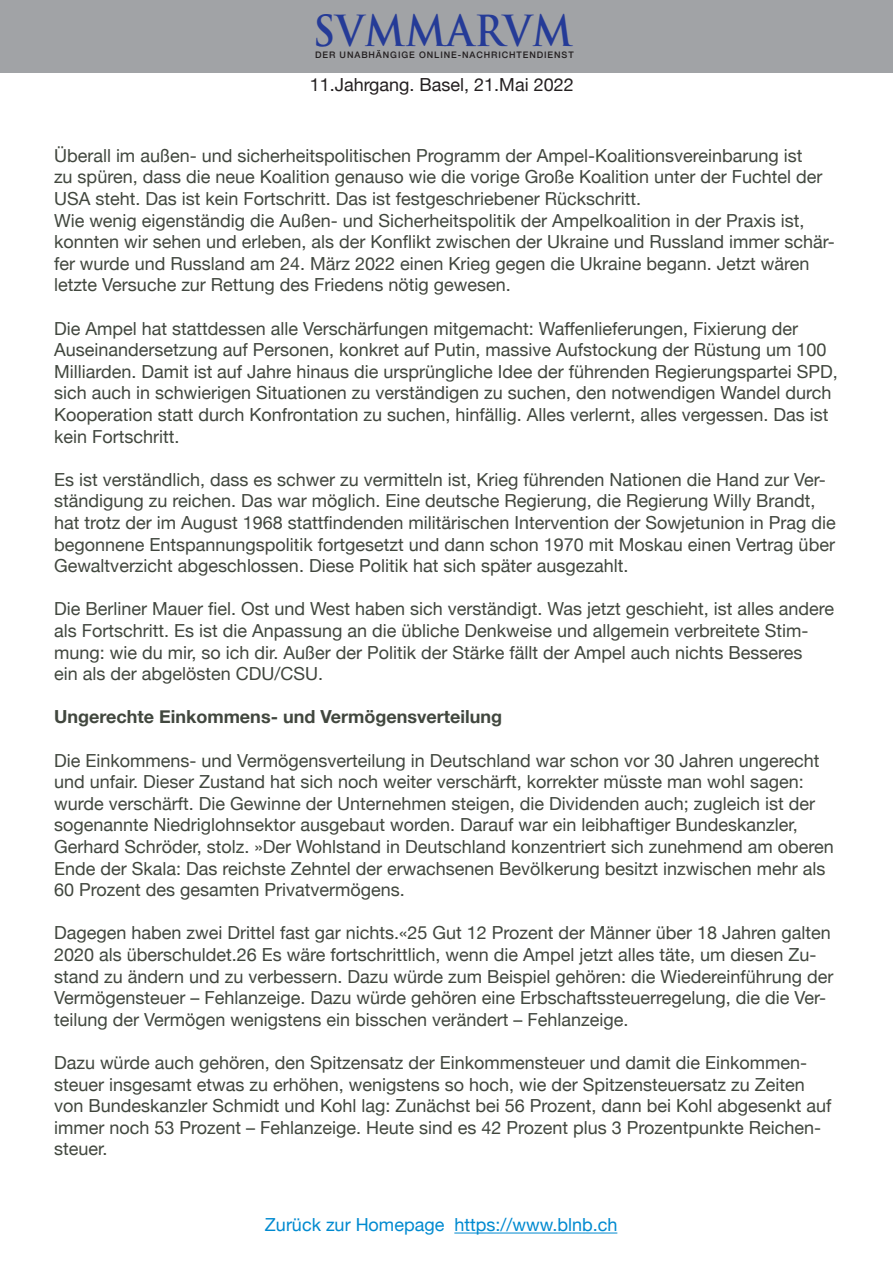
<style>
.page{position:relative;width:893px;height:1263px;background:#fff}
.page>*{position:absolute;margin:0;border:0;box-sizing:border-box;transform-origin:0 0}
.t1{font:700 41.7px "Trajan Pro";letter-spacing:.01em;color:#253b97;scale:.93 1}
.t2{font:18px/21.6px "Helvetica Neue";color:#41473e}
.t3{font:700 18px "Helvetica Neue";color:#41473e}
.t4{font:18px "Helvetica Neue";color:#008ad0}
.t5{font:18px "Helvetica Neue";color:#231f20}
.t6{font:500 9px "Helvetica Neue";letter-spacing:.1em;color:#231f20}
</style>
<div class="page">
<hr style="left:454px;top:1232px;width:163px;height:1px;background:#008ad0">
<div style="left:0;top:1px;width:893px;height:72px;background:#a1a3a6"></div>
<h1 class="t1" style="left:313px;top:5px;width:281px">SVMMARVM</h1>
<p class="t6" style="left:315px;top:47px;width:260px">DER UNABHÄNGIGE ONLINE-NACHRICHTENDIENST</p>
<p class="t5" style="left:310px;top:72px;width:265px">11.Jahrgang. Basel, 21.Mai 2022</p>
<p class="t2" style="left:54px;top:146px;width:770px">Überall im außen- und sicherheitspolitischen Programm der Ampel-Koalitionsvereinbarung ist zu spüren, dass die neue Koalition genauso wie die vorige Große Koalition unter der Fuchtel der<br>USA steht. Das ist kein Fortschritt. Das ist festgeschriebener Rückschritt.</p>
<p class="t2" style="left:54px;top:210px;width:782px">Wie wenig eigenständig die Außen- und Sicherheitspolitik der Ampelkoalition in der Praxis ist, konnten wir sehen und erleben, als der Konflikt zwischen der Ukraine und Russland immer schär&shy;fer wurde und Russland am 24. März 2022 einen Krieg gegen die Ukraine begann. Jetzt wären letzte Versuche zur Rettung des Friedens nötig gewesen.</p>
<p class="t2" style="left:54px;top:318px;width:785px">Die Ampel hat stattdessen alle Verschärfungen mitgemacht: Waffenlieferungen, Fixierung der Auseinandersetzung auf Personen, konkret auf Putin, massive Aufstockung der Rüstung um 100<br>Milliarden. Damit ist auf Jahre hinaus die ursprüngliche Idee der führenden Regierungspartei SPD, sich auch in schwierigen Situationen zu verständigen zu suchen, den notwendigen Wandel durch Kooperation statt durch Konfrontation zu suchen, hinfällig. Alles verlernt, alles vergessen. Das ist kein Fortschritt.</p>
<p class="t2" style="left:54px;top:470px;width:783px">Es ist verständlich, dass es schwer zu vermitteln ist, Krieg führenden Nationen die Hand zur Ver&shy;ständigung zu reichen. Das war möglich. Eine deutsche Regierung, die Regierung Willy Brandt, hat trotz der im August 1968 stattfindenden militärischen Intervention der Sowjetunion in Prag die begonnene Entspannungspolitik fortgesetzt und dann schon 1970 mit Moskau einen Vertrag über Gewaltverzicht abgeschlossen. Diese Politik hat sich später ausgezahlt.</p>
<p class="t2" style="left:54px;top:599px;width:782px">Die Berliner Mauer fiel. Ost und West haben sich verständigt. Was jetzt geschieht, ist alles andere als Fortschritt. Es ist die Anpassung an die übliche Denkweise und allgemein verbreitete Stim&shy;mung: wie du mir, so ich dir. Außer der Politik der Stärke fällt der Ampel auch nichts Besseres</p>
<p class="t2" style="left:54px;top:664px;width:271px">ein als der abgelösten CDU/CSU.</p>
<p class="t3" style="left:54px;top:703px;width:449px">Ungerechte Einkommens- und Vermögensverteilung</p>
<p class="t2" style="left:54px;top:750px;width:781px">Die Einkommens- und Vermögensverteilung in Deutschland war schon vor 30 Jahren ungerecht und unfair. Dieser Zustand hat sich noch weiter verschärft, korrekter müsste man wohl sagen: wurde verschärft. Die Gewinne der Unternehmen steigen, die Dividenden auch; zugleich ist der sogenannte Niedriglohnsektor ausgebaut worden. Darauf war ein leibhaftiger Bundeskanzler, Gerhard Schröder, stolz. »Der Wohlstand in Deutschland konzentriert sich zunehmend am oberen Ende der Skala: Das reichste Zehntel der erwachsenen Bevölkerung besitzt inzwischen mehr als 60 Prozent des gesamten Privatvermögens.</p>
<p class="t2" style="left:54px;top:923px;width:781px">Dagegen haben zwei Drittel fast gar nichts.«25 Gut 12 Prozent der Männer über 18 Jahren galten 2020 als überschuldet.26 Es wäre fortschrittlich, wenn die Ampel jetzt alles täte, um diesen Zu&shy;stand zu ändern und zu verbessern. Dazu würde zum Beispiel gehören: die Wiedereinführung der Vermögensteuer – Fehlanzeige. Dazu würde gehören eine Erbschaftssteuerregelung, die die Ver&shy;teilung der Vermögen wenigstens ein bisschen verändert – Fehlanzeige.</p>
<p class="t2" style="left:54px;top:1053px;width:779px">Dazu würde auch gehören, den Spitzensatz der Einkommensteuer und damit die Einkommen&shy;steuer insgesamt etwas zu erhöhen, wenigstens so hoch, wie der Spitzensteuersatz zu Zeiten von Bundeskanzler Schmidt und Kohl lag: Zunächst bei 56 Prozent, dann bei Kohl abgesenkt auf immer noch 53 Prozent – Fehlanzeige. Heute sind es 42 Prozent plus 3 Prozentpunkte Reichen&shy;steuer.</p>
<p class="t4" style="left:265px;top:1212px;width:354px">Zurück zur Homepage https://www.blnb.ch</p>
</div>
